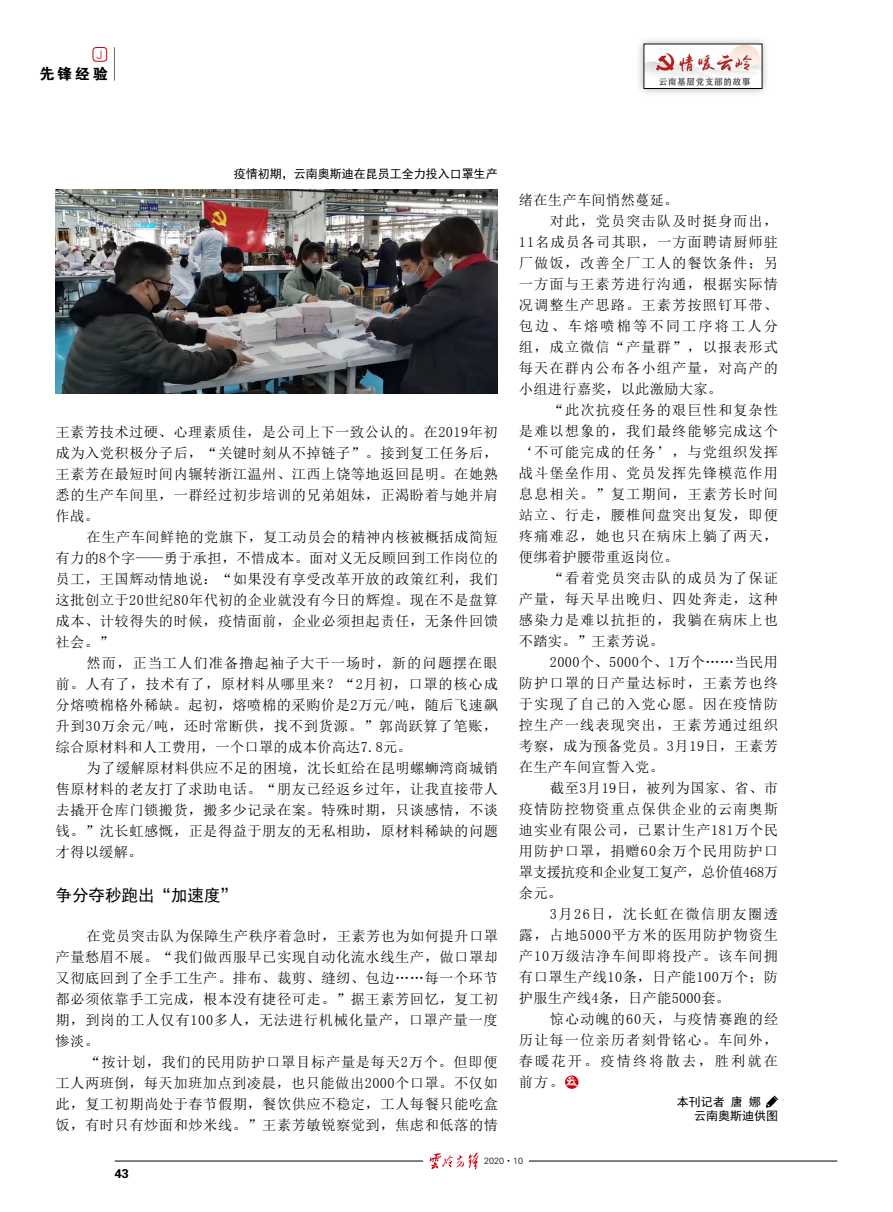
<style>
.page{position:relative;width:893px;height:1212px;background:#fff}
.page>*{position:absolute;margin:0;border:0;box-sizing:border-box;transform-origin:0 0}
.t1{font:16.5px "Sim Hei";color:#000}
.t2{font:15px "FZDHTK GBK1 0";color:#000}
.t3{font:14.25px/21px "Sim Sun";letter-spacing:.065em;color:#000;text-align:justify}
.t4{font:14.25px "Sim Sun";letter-spacing:.02em;color:#000}
.t5{font:14.25px "Sim Sun";letter-spacing:.04em;color:#000}
.t6{font:14.25px "Sim Sun";letter-spacing:.145em;color:#000}
.t7{font:14.25px "Sim Sun";letter-spacing:.025em;color:#000}
.t8{font:14.25px "Sim Sun";letter-spacing:-.015em;color:#000}
.t9{font:14.25px "Sim Sun";letter-spacing:.035em;color:#000}
.t10{font:14.25px "Sim Sun";letter-spacing:.03em;color:#000}
.t11{font:14.25px "Sim Sun";letter-spacing:.1em;color:#000}
.t12{font:12.75px "FZDHTK GBK1 0";color:#000}
.t13{font:12px/14.4px "Sim Hei";color:#000}
.t14{font:11.55px "FZY1 K GBK1 0";color:#c7000b}
.t15{font:9px "FZXH1 K GBK1 0";color:#000}
</style>
<div class="page">
<hr style="left:115px;top:1161px;width:308px;height:1px;background:#000">
<svg style="left:430px;top:1152px;width:48px;height:17px"></svg>
<hr style="left:529px;top:1161px;width:308px;height:1px;background:#000">
<div style="left:93px;top:47px;width:14px;height:14px;border:1px solid #c7000b;border-radius:3px"></div>
<hr style="left:114px;top:47px;width:1px;height:34px;background:#666464">
<div style="left:635px;top:35px;width:136px;height:62px;background:#000;opacity:.32"></div>
<img style="left:646px;top:46px;width:114px;height:41px">
<div style="left:644px;top:44px;width:118px;height:45px;border:1px solid #000"></div>
<svg style="left:565px;top:1075px;width:13px;height:14px"></svg>
<svg style="left:565px;top:1076px;width:13px;height:10px"></svg>
<svg style="left:766px;top:1095px;width:12px;height:13px"></svg>
<img style="left:56px;top:189px;width:442px;height:204px">
<p class="t14" style="left:97px;top:48px;width:7px">J</p>
<p class="t2" style="left:40px;top:66px;width:70px">先锋经验</p>
<p class="t13" style="left:234px;top:166px;width:266px">疫情初期，云南奥斯迪在昆员工全力投入口罩生产</p>
<p class="t3" style="left:56px;top:421px;width:444px">王素芳技术过硬、心理素质佳，是公司上下一致公认的。在2019年初成为入党积极分子后，“关键时刻从不掉链子”。接到复工任务后，王素芳在最短时间内辗转浙江温州、江西上饶等地返回昆明。在她熟悉的生产车间里，一群经过初步培训的兄弟姐妹，正渴盼着与她并肩作战。</p>
<p class="t3" style="left:56px;top:526px;width:444px;text-indent:31px">在生产车间鲜艳的党旗下，复工动员会的精神内核被概括成简短有力的8个字——勇于承担，不惜成本。面对义无反顾回到工作岗位的员工，王国辉动情地说：“如果没有享受改革开放的政策红利，我们这批创立于20世纪80年代初的企业就没有今日的辉煌。现在不是盘算成本、计较得失的时候，疫情面前，企业必须担起责任，无条件回馈社会。”</p>
<p class="t3" style="left:56px;top:652px;width:444px;text-indent:31px">然而，正当工人们准备撸起袖子大干一场时，新的问题摆在眼前。人有了，技术有了，原材料从哪里来？“2月初，口罩的核心成分熔喷棉格外稀缺。起初，熔喷棉的采购价是2万元/吨，随后飞速飙升到30万余元/吨，还时常断供，找不到货源。”郭尚跃算了笔账，综合原材料和人工费用，一个口罩的成本价高达7.8元。</p>
<p class="t3" style="left:56px;top:757px;width:444px;text-indent:31px">为了缓解原材料供应不足的困境，沈长虹给在昆明螺蛳湾商城销售原材料的老友打了求助电话。“朋友已经返乡过年，让我直接带人去撬开仓库门锁搬货，搬多少记录在案。特殊时期，只谈感情，不谈钱。”沈长虹感慨，正是得益于朋友的无私相助，原材料稀缺的问题才得以缓解。</p>
<p class="t1" style="left:56px;top:886px;width:183px">争分夺秒跑出“加速度”</p>
<p class="t3" style="left:56px;top:925px;width:444px;text-indent:31px">在党员突击队为保障生产秩序着急时，王素芳也为如何提升口罩产量愁眉不展。“我们做西服早已实现自动化流水线生产，做口罩却又彻底回到了全手工生产。排布、裁剪、缝纫、包边……每一个环节都必须依靠手工完成，根本没有捷径可走。”据王素芳回忆，复工初期，到岗的工人仅有100多人，无法进行机械化量产，口罩产量一度惨淡。</p>
<p class="t3" style="left:56px;top:1051px;width:444px;text-indent:31px">“按计划，我们的民用防护口罩目标产量是每天2万个。但即便工人两班倒，每天加班加点到凌晨，也只能做出2000个口罩。不仅如此，复工初期尚处于春节假期，餐饮供应不稳定，工人每餐只能吃盒饭，有时只有炒面和炒米线。”王素芳敏锐察觉到，焦虑和低落的情</p>
<p class="t4" style="left:519px;top:192px;width:161px">绪在生产车间悄然蔓延。</p>
<p class="t3" style="left:550px;top:210px;width:230px">对此，党员突击队及时挺身而出，</p>
<p class="t3" style="left:519px;top:231px;width:261px">11名成员各司其职，一方面聘请厨师驻</p>
<p class="t3" style="left:519px;top:252px;width:261px">厂做饭，改善全厂工人的餐饮条件；另</p>
<p class="t3" style="left:519px;top:273px;width:261px">一方面与王素芳进行沟通，根据实际情</p>
<p class="t3" style="left:519px;top:294px;width:261px">况调整生产思路。王素芳按照钉耳带、</p>
<p class="t6" style="left:519px;top:318px;width:261px">包边、车熔喷棉等不同工序将工人分</p>
<p class="t3" style="left:519px;top:336px;width:261px">组，成立微信“产量群”，以报表形式</p>
<p class="t3" style="left:519px;top:357px;width:261px">每天在群内公布各小组产量，对高产的</p>
<p class="t4" style="left:519px;top:381px;width:205px">小组进行嘉奖，以此激励大家。</p>
<p class="t3" style="left:550px;top:399px;width:230px">“此次抗疫任务的艰巨性和复杂性</p>
<p class="t3" style="left:519px;top:420px;width:261px">是难以想象的，我们最终能够完成这个</p>
<p class="t3" style="left:519px;top:441px;width:261px">‘不可能完成的任务’，与党组织发挥</p>
<p class="t3" style="left:519px;top:462px;width:261px">战斗堡垒作用、党员发挥先锋模范作用</p>
<p class="t3" style="left:519px;top:483px;width:261px">息息相关。”复工期间，王素芳长时间</p>
<p class="t3" style="left:519px;top:504px;width:261px">站立、行走，腰椎间盘突出复发，即便</p>
<p class="t3" style="left:519px;top:525px;width:261px">疼痛难忍，她也只在病床上躺了两天，</p>
<p class="t4" style="left:519px;top:549px;width:161px">便绑着护腰带重返岗位。</p>
<p class="t3" style="left:550px;top:567px;width:230px">“看着党员突击队的成员为了保证</p>
<p class="t3" style="left:519px;top:588px;width:261px">产量，每天早出晚归、四处奔走，这种</p>
<p class="t3" style="left:519px;top:609px;width:261px">感染力是难以抗拒的，我躺在病床上也</p>
<p class="t3" style="left:519px;top:630px;width:147px">不踏实。”王素芳说。</p>
<p class="t7" style="left:550px;top:654px;width:230px">2000个、5000个、1万个……当民用</p>
<p class="t3" style="left:519px;top:672px;width:261px">防护口罩的日产量达标时，王素芳也终</p>
<p class="t3" style="left:519px;top:693px;width:261px">于实现了自己的入党心愿。因在疫情防</p>
<p class="t3" style="left:519px;top:714px;width:261px">控生产一线表现突出，王素芳通过组织</p>
<p class="t5" style="left:519px;top:738px;width:261px">考察，成为预备党员。3月19日，王素芳</p>
<p class="t4" style="left:519px;top:759px;width:147px">在生产车间宣誓入党。</p>
<p class="t10" style="left:550px;top:780px;width:230px">截至3月19日，被列为国家、省、市</p>
<p class="t3" style="left:519px;top:798px;width:261px">疫情防控物资重点保供企业的云南奥斯</p>
<p class="t5" style="left:519px;top:822px;width:261px">迪实业有限公司，已累计生产181万个民</p>
<p class="t3" style="left:519px;top:840px;width:261px">用防护口罩，捐赠60余万个民用防护口</p>
<p class="t8" style="left:519px;top:864px;width:261px">罩支援抗疫和企业复工复产，总价值468万</p>
<p class="t3" style="left:519px;top:882px;width:45px">余元。</p>
<p class="t11" style="left:550px;top:906px;width:230px">3月26日，沈长虹在微信朋友圈透</p>
<p class="t3" style="left:519px;top:924px;width:261px">露，占地5000平方米的医用防护物资生</p>
<p class="t3" style="left:519px;top:945px;width:261px">产10万级洁净车间即将投产。该车间拥</p>
<p class="t9" style="left:519px;top:969px;width:261px">有口罩生产线10条，日产能100万个；防</p>
<p class="t4" style="left:519px;top:990px;width:213px">护服生产线4条，日产能5000套。</p>
<p class="t3" style="left:550px;top:1008px;width:230px">惊心动魄的60天，与疫情赛跑的经</p>
<p class="t3" style="left:519px;top:1029px;width:261px">历让每一位亲历者刻骨铭心。车间外，</p>
<p class="t6" style="left:519px;top:1053px;width:261px">春暖花开。疫情终将散去，胜利就在</p>
<p class="t3" style="left:519px;top:1071px;width:47px">前方。</p>
<p class="t13" style="left:694px;top:1094px;width:86px;text-indent:-17px">本刊记者 唐 娜<br>云南奥斯迪供图</p>
<p class="t12" style="left:115px;top:1166px;width:16px">43</p>
<p class="t15" style="left:484px;top:1156px;width:40px">2020·10</p>
</div>
